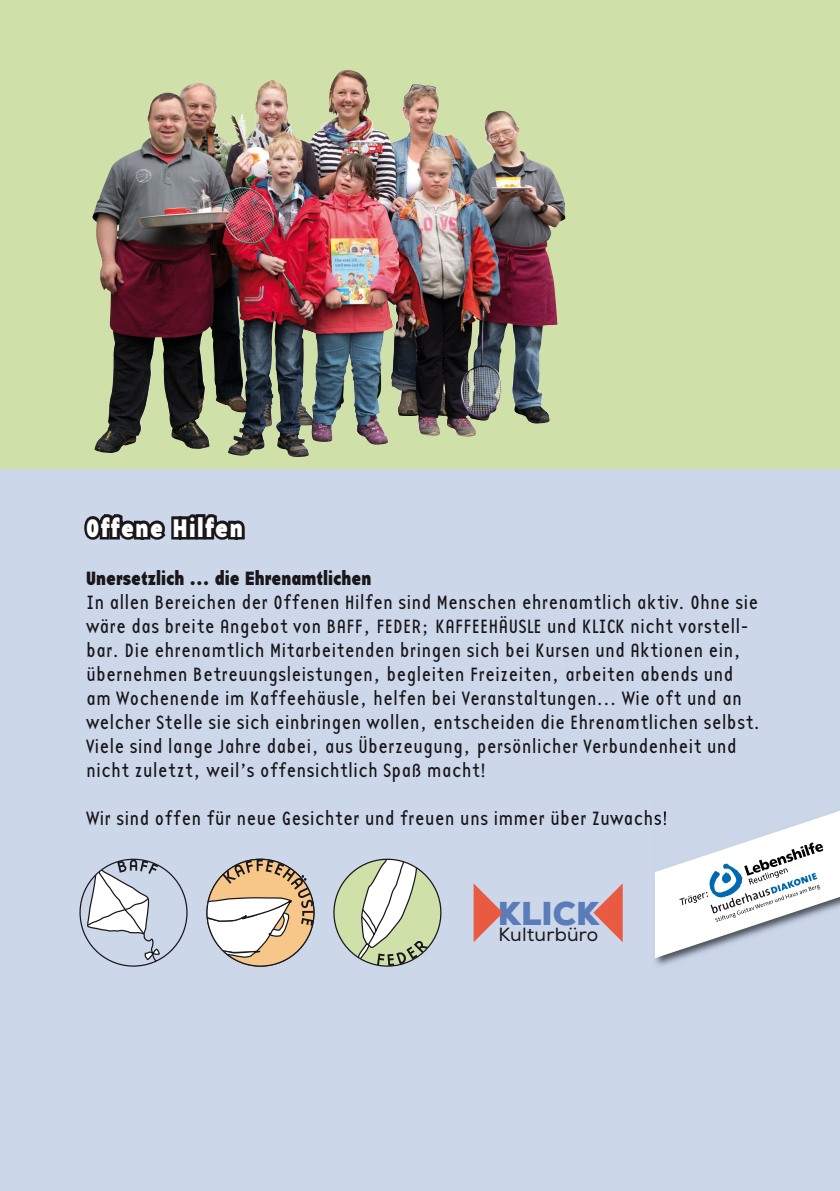
<style>
.page{position:relative;width:840px;height:1191px;background:#fff}
.page>*{position:absolute;margin:0;border:0;box-sizing:border-box;transform-origin:0 0}
.t1{font:900 33px "Nexa";color:#5a7cb8}
.t2{font:26.4px "Base Twelve Sans B";letter-spacing:.05em;color:#fff}
.t3{font:20px/24px "Base Twelve Sans";color:#1a171c}
.t4{font:20px "Base Twelve Sans B";color:#1a171c}
.t5{font:19px "Nexa";letter-spacing:.01em;color:#1a171c}
</style>
<div class="page">
<div style="left:0;top:468px;width:839px;height:723px;background:#ccd8e9"></div>
<svg style="left:84px;top:514px;width:108px;height:26px"></svg>
<div style="left:188px;top:514px;width:9px;height:10px;border:6px solid #1a171c;border-radius:50%"></div>
<div style="left:187px;top:521px;width:10px;height:18px;border:6px solid #1a171c"></div>
<div style="left:195px;top:514px;width:10px;height:25px;border:6px solid #1a171c"></div>
<svg style="left:200px;top:514px;width:45px;height:26px"></svg>
<img style="left:0;top:0;width:839px;height:468px">
<img style="left:242px;top:70px;width:105px;height:73px">
<div style="left:206px;top:858px;width:108px;height:108px;background:#f7c689;border-radius:50%"></div>
<svg style="left:206px;top:859px;width:107px;height:99px"></svg>
<svg style="left:333px;top:858px;width:109px;height:109px"></svg>
<svg style="left:79px;top:858px;width:108px;height:108px"></svg>
<svg style="left:85px;top:859px;width:95px;height:107px"></svg>
<svg style="left:593px;top:884px;width:29px;height:58px"></svg>
<svg style="left:473px;top:883px;width:29px;height:59px"></svg>
<img style="left:655px;top:958px;width:30px;height:8px">
<svg style="left:654px;top:811px;width:185px;height:147px"></svg>
<h2 class="t2" style="left:86px;top:509px;width:158px">Offene Hilfen</h2>
<p class="t4" style="left:86px;top:564px;width:287px">Unersetzlich … die Ehrenamtlichen</p>
<p class="t3" style="left:86px;top:589px;width:675px">In allen Bereichen der Offenen Hilfen sind Menschen ehrenamtlich aktiv. Ohne sie wäre das breite Angebot von BAFF, FEDER; KAFFEEHÄUSLE und KLICK nicht vorstell&shy;bar. Die ehrenamtlich Mitarbeitenden bringen sich bei Kursen und Aktionen ein, übernehmen Betreuungsleistungen, begleiten Freizeiten, arbeiten abends und am Wochenende im Kaffeehäusle, helfen bei Veranstaltungen… Wie oft und an welcher Stelle sie sich einbringen wollen, entscheiden die Ehrenamtlichen selbst.<br>Viele sind lange Jahre dabei, aus Überzeugung, persönlicher Verbundenheit und nicht zuletzt, weil’s offensichtlich Spaß macht!</p>
<p class="t3" style="left:86px;top:805px;width:583px">Wir sind offen für neue Gesichter und freuen uns immer über Zuwachs!</p>
<h1 class="t1" style="left:497px;top:892px;width:103px">KLICK</h1>
<p class="t5" style="left:498px;top:922px;width:101px">Kulturbüro</p>
</div>
